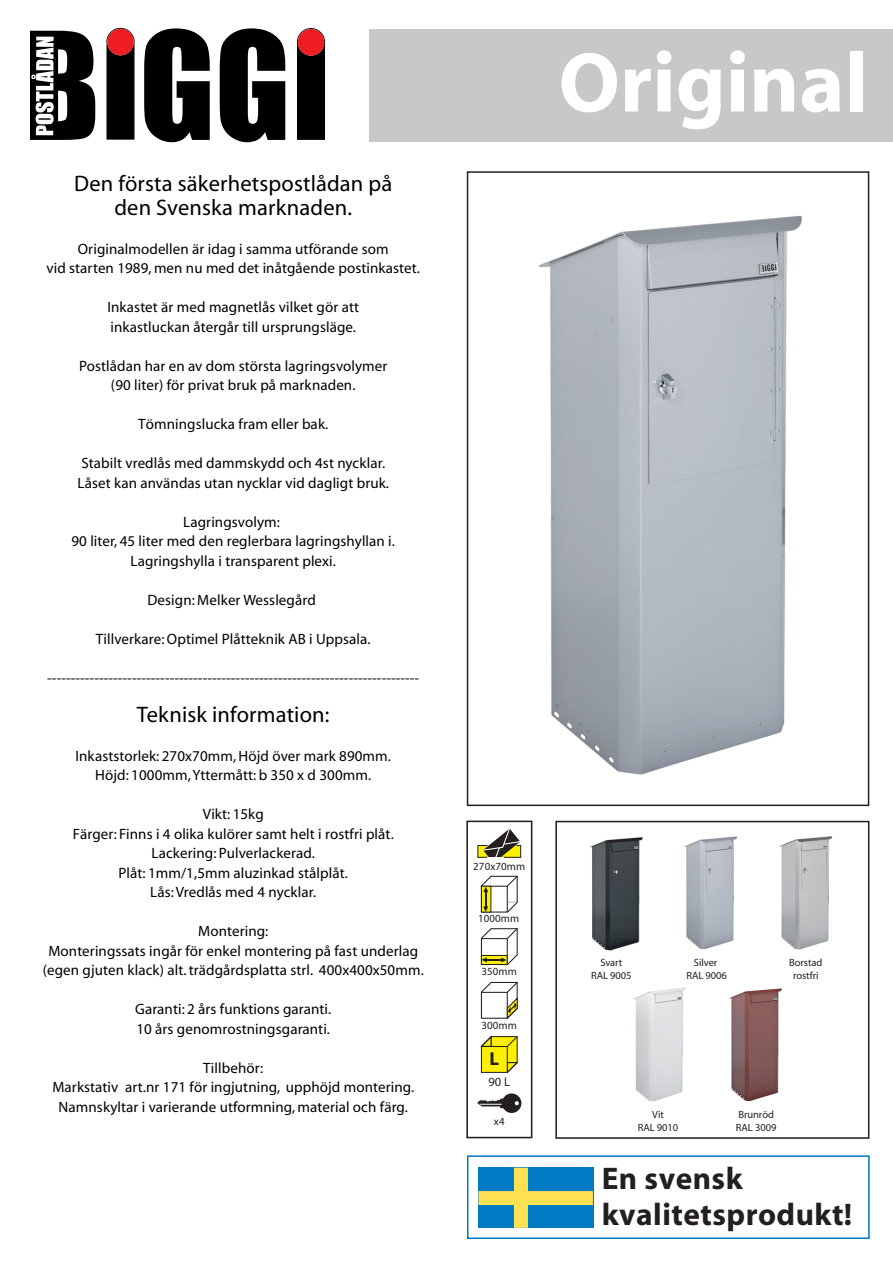
<style>
.page{position:relative;width:893px;height:1263px;background:#fff}
.page>*{position:absolute;margin:0;border:0;box-sizing:border-box;transform-origin:0 0}
.t1{font:700 85.5px "Myriad";color:#fff}
.t2{font:700 31.35px/35.2px "Myriad";letter-spacing:.015em;color:#231f20}
.t3{font:22.5px/24px "Myriad";letter-spacing:.005em;color:#000;text-align:center}
.t4{font:700 18.75px "Myriad";color:#231f20}
.t5{font:15px/19.5px "Myriad";letter-spacing:.005em;color:#000;text-align:center}
.t6{font:12.45px "Myriad";color:#231f20}
.t7{font:10.95px "Myriad";letter-spacing:.005em;color:#231f20}
.t8{font:10.5px/12.8px "Myriad";letter-spacing:-.005em;color:#231f20;text-align:center}
</style>
<div class="page">
<img style="left:539px;top:171px;width:331px;height:632px">
<div style="left:369px;top:29px;width:524px;height:112px;background:#c7c8ca"></div>
<svg style="left:144px;top:28px;width:66px;height:114px"></svg>
<svg style="left:220px;top:28px;width:65px;height:114px"></svg>
<svg style="left:106px;top:28px;width:29px;height:112px;background:#141313"></svg>
<svg style="left:30px;top:31px;width:65px;height:109px"></svg>
<div style="left:297px;top:28px;width:28px;height:112px;background:#000"></div>
<div style="left:107px;top:29px;width:27px;height:26px;background:#ee1d23;border-radius:50%"></div>
<div style="left:298px;top:29px;width:26px;height:27px;background:#ee1d23;border-radius:50%"></div>
<div style="left:555px;top:821px;width:314px;height:318px;background:#fff;border:2px solid #231f20"></div>
<div style="left:467px;top:1155px;width:403px;height:84px;background:#fff;border:2px solid #007ac2"></div>
<svg style="left:478px;top:1168px;width:115px;height:60px;background:#529b9d"></svg>
<div style="left:466px;top:820px;width:66px;height:318px;border:2px solid #231f20"></div>
<div style="left:478px;top:845px;width:43px;height:12px;background:#fdef01"></div>
<svg style="left:481px;top:829px;width:40px;height:29px"></svg>
<div style="left:491px;top:876px;width:27px;height:27px;background:#fff;border:1px solid #231f20"></div>
<div style="left:481px;top:886px;width:27px;height:26px;background:#fff;border:1px solid #231f20"></div>
<svg style="left:506px;top:875px;width:12px;height:12px"></svg>
<div style="left:491px;top:982px;width:27px;height:27px;background:#fff;border:1px solid #231f20"></div>
<div style="left:481px;top:992px;width:27px;height:27px;background:#fff;border:1px solid #231f20"></div>
<div style="left:491px;top:928px;width:27px;height:27px;background:#fff;border:1px solid #231f20"></div>
<div style="left:481px;top:938px;width:27px;height:27px;background:#fff;border:1px solid #231f20"></div>
<svg style="left:506px;top:928px;width:12px;height:12px"></svg>
<div style="left:491px;top:1036px;width:26px;height:27px;background:#fdef01;border:1px solid #231f20"></div>
<div style="left:481px;top:1046px;width:26px;height:27px;background:#fdef01;border:1px solid #231f20"></div>
<svg style="left:480px;top:1036px;width:12px;height:11px"></svg>
<svg style="left:507px;top:1036px;width:11px;height:11px"></svg>
<svg style="left:507px;top:1062px;width:11px;height:11px"></svg>
<div style="left:502px;top:1093px;width:19px;height:20px;background:#231f20;border-radius:50%"></div>
<svg style="left:515px;top:1101px;width:4px;height:4px"></svg>
<svg style="left:477px;top:1098px;width:27px;height:10px"></svg>
<svg style="left:480px;top:928px;width:13px;height:12px"></svg>
<svg style="left:480px;top:981px;width:13px;height:13px"></svg>
<svg style="left:506px;top:901px;width:12px;height:12px"></svg>
<svg style="left:480px;top:875px;width:13px;height:37px"></svg>
<svg style="left:481px;top:953px;width:37px;height:12px"></svg>
<svg style="left:506px;top:981px;width:12px;height:38px"></svg>
<img style="left:729px;top:988px;width:53px;height:114px">
<img style="left:633px;top:987px;width:53px;height:115px">
<img style="left:590px;top:837px;width:53px;height:114px">
<img style="left:684px;top:836px;width:53px;height:114px">
<img style="left:779px;top:836px;width:53px;height:114px">
<h3 class="t3" style="left:74px;top:172px;width:320px">Den första säkerhetspostlådan på den Svenska marknaden.</h3>
<p class="t5" style="left:46px;top:240px;width:375px">Originalmodellen är idag i samma utförande som<br>vid starten 1989, men nu med det inåtgående postinkastet.</p>
<p class="t5" style="left:107px;top:298px;width:253px;text-align:left">Inkastet är med magnetlås vilket gör att inkastluckan återgår till ursprungsläge.</p>
<p class="t5" style="left:79px;top:357px;width:310px">Postlådan har en av dom största lagringsvolymer (90 liter) för privat bruk på marknaden.</p>
<p class="t5" style="left:138px;top:415px;width:191px">Tömningslucka fram eller bak.</p>
<p class="t5" style="left:77px;top:454px;width:313px;text-align:left">Stabilt vredlås med dammskydd och 4st nycklar.<br>Låset kan användas utan nycklar vid dagligt bruk.</p>
<p class="t5" style="left:71px;top:513px;width:325px">Lagringsvolym:<br>90 liter, 45 liter med den reglerbara lagringshyllan i.<br>Lagringshylla i transparent plexi.</p>
<p class="t5" style="left:147px;top:591px;width:170px">Design: Melker Wesslegård</p>
<p class="t5" style="left:96px;top:630px;width:276px">Tillverkare:Optimel Plåtteknik AB i Uppsala.</p>
<p class="t5" style="left:47px;top:669px;width:373px">-------------------------------------------------------------------------------</p>
<h3 class="t3" style="left:137px;top:703px;width:194px">Teknisk information:</h3>
<p class="t5" style="left:76px;top:747px;width:317px">Inkaststorlek: 270x70mm,Höjd över mark 890mm.<br>Höjd: 1000mm,Yttermått: b 350 x d 300mm.</p>
<p class="t5" style="left:73px;top:805px;width:323px">Vikt: 15kg<br>Färger: Finns i 4 olika kulörer samt helt i rostfri plåt.<br>Lackering: Pulverlackerad.<br>Plåt: 1mm/1,5mm aluzinkad stålplåt.<br>Lås:Vredlås med 4 nycklar.</p>
<p class="t5" style="left:43px;top:922px;width:383px">Montering:<br>Monteringssats ingår för enkel montering på fast underlag (egen gjuten klack) alt.trädgårdsplatta strl. 400x400x50mm.</p>
<p class="t5" style="left:135px;top:1000px;width:198px;text-align:left">Garanti: 2 års funktions garanti.<br>10 års genomrostningsgaranti.</p>
<p class="t5" style="left:52px;top:1059px;width:363px">Tillbehör:<br>Markstativ art.nr 171 för ingjutning, upphöjd montering.<br>Namnskyltar i varierande utformning, material och färg.</p>
<h1 class="t1" style="left:559px;top:39px;width:311px">Original</h1>
<p class="t7" style="left:473px;top:861px;width:53px">270x70mm</p>
<p class="t7" style="left:478px;top:913px;width:43px">1000mm</p>
<p class="t7" style="left:482px;top:966px;width:37px">350mm</p>
<p class="t7" style="left:482px;top:1020px;width:37px">300mm</p>
<p class="t4" style="left:489px;top:1049px;width:11px">L</p>
<p class="t6" style="left:488px;top:1076px;width:23px">90L</p>
<p class="t7" style="left:494px;top:1116px;width:12px">x4</p>
<p class="t8" style="left:591px;top:957px;width:42px">Svart<br>RAL 9005</p>
<p class="t8" style="left:686px;top:957px;width:42px">Silver<br>RAL 9006</p>
<p class="t8" style="left:789px;top:957px;width:35px">Borstad rostfri</p>
<p class="t8" style="left:638px;top:1109px;width:42px">Vit<br>RAL 9010</p>
<p class="t8" style="left:736px;top:1109px;width:42px;text-align:left">Brunröd<br>RAL 3009</p>
<h2 class="t2" style="left:602px;top:1162px;width:252px">En svensk kvalitetsprodukt!</h2>
</div>
